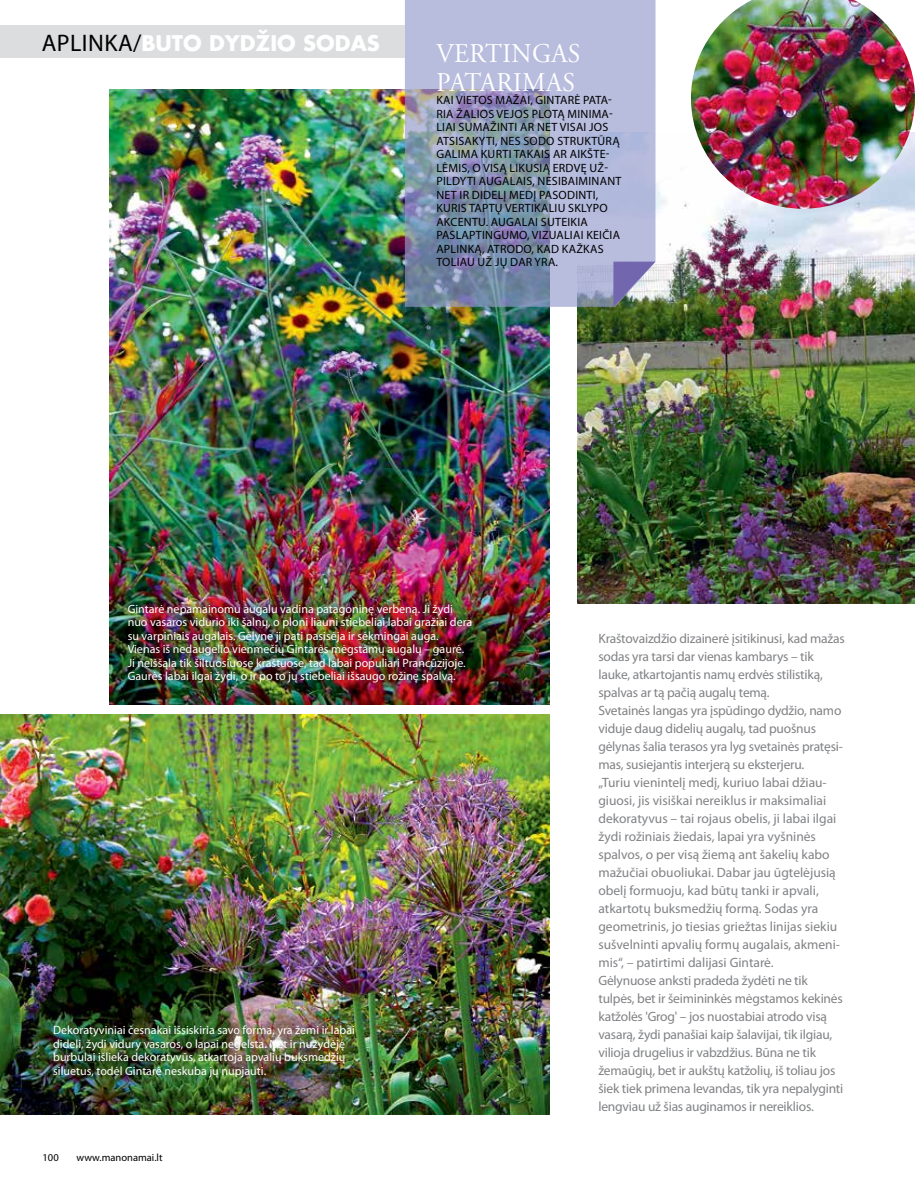
<style>
.page{position:relative;width:915px;height:1191px;background:#fff}
.page>*{position:absolute;margin:0;border:0;box-sizing:border-box;transform-origin:0 0}
.t1{font:27px/28.5px "Adobe Garamond Pro";letter-spacing:.015em;color:#fff;scale:.95 1}
.t2{font:700 21px "Futura KE Md";color:#fff}
.t3{font:13.5px/18px "Myriad Pro";letter-spacing:-.015em;color:#808285}
.t4{font:12px/13.5px "Myriad Pro";color:#fff}
.t5{font:12px/13.5px "Myriad Pro";letter-spacing:.02em;color:#000}
.t6{font:10.5px "Myriad Pro";color:#000}
.s1{font-family:"Myriad Pro";font-weight:400;font-size:24px;color:#000}
</style>
<div class="page">
<img style="left:109px;top:89px;width:440px;height:615px">
<img style="left:577px;top:133px;width:337px;height:470px">
<img style="left:0;top:715px;width:549px;height:399px">
<div style="left:121px;top:597px;width:358px;height:93px;background:#000;opacity:.6"></div>
<svg style="left:405px;top:0;width:250px;height:307px;background:#a0aac8"></svg>
<svg style="left:613px;top:262px;width:42px;height:45px;background:#9292ae"></svg>
<img style="left:690px;top:0;width:224px;height:209px">
<div style="left:0;top:26px;width:404px;height:32px;background:#dcddde"></div>
<h2 class="t2" style="left:42px;top:29px;width:339px"><span class="s1">APLINKA/</span>BUTO DYDŽIO SODAS</h2>
<h1 class="t1" style="left:436px;top:40px;width:153px">VERTINGAS<br>PATARIMAS</h1>
<p class="t5" style="left:436px;top:94px;width:186px">KAI VIETOS MAŽAI, GINTARĖ PATA-<br>RIA ŽALIOS VEJOS PLOTĄ MINIMA-<br>LIAI SUMAŽINTI AR NET VISAI JOS<br>ATSISAKYTI, NES SODO STRUKTŪRĄ<br>GALIMA KURTI TAKAIS AR AIKŠTE-<br>LĖMIS, O VISĄ LIKUSIĄ ERDVĘ UŽ-<br>PILDYTI AUGALAIS, NESIBAIMINANT<br>NET IR DIDELĮ MEDĮ PASODINTI,<br>KURIS TAPTŲ VERTIKALIU SKLYPO<br>AKCENTU. AUGALAI SUTEIKIA<br>PASLAPTINGUMO, VIZUALIAI KEIČIA<br>APLINKĄ, ATRODO, KAD KAŽKAS<br>TOLIAU UŽ JŲ DAR YRA.</p>
<p class="t4" style="left:128px;top:602px;width:346px">Gintarė nepamainomu augalu vadina patagoninę verbeną. Ji žydi nuo vasaros vidurio iki šalnų, o ploni liauni stiebeliai labai gražiai dera su varpiniais augalais. Gėlyne ji pati pasisėja ir sėkmingai auga.<br>Vienas iš nedaugelio vienmečių Gintarės mėgstamų augalų – gaurė.<br>Ji neiššąla tik šiltuosiuose kraštuose, tad labai populiari Prancūzijoje.<br>Gaurės labai ilgai žydi, o ir po to jų stiebeliai išsaugo rožinę spalvą.</p>
<p class="t4" style="left:53px;top:1023px;width:303px">Dekoratyviniai česnakai išsiskiria savo forma, yra žemi ir labai dideli, žydi vidury vasaros, o lapai negelsta. Net ir nužydėję burbulai išlieka dekoratyvūs, atkartoja apvalių buksmedžių siluetus, todėl Gintarė neskuba jų nupjauti.</p>
<p class="t6" style="left:43px;top:1151px;width:18px">100</p>
<p class="t6" style="left:76px;top:1151px;width:87px">www.manonamai.lt</p>
<p class="t3" style="left:598px;top:630px;width:248px">Kraštovaizdžio dizainerė įsitikinusi, kad mažas sodas yra tarsi dar vienas kambarys – tik lauke, atkartojantis namų erdvės stilistiką, spalvas ar tą pačią augalų temą.<br>Svetainės langas yra įspūdingo dydžio, namo viduje daug didelių augalų, tad puošnus gėlynas šalia terasos yra lyg svetainės pratęsi&shy;mas, susiejantis interjerą su eksterjeru.<br>„Turiu vienintelį medį, kuriuo labai džiau&shy;giuosi, jis visiškai nereiklus ir maksimaliai dekoratyvus – tai rojaus obelis, ji labai ilgai žydi rožiniais žiedais, lapai yra vyšninės spalvos, o per visą žiemą ant šakelių kabo mažučiai obuoliukai. Dabar jau ūgtelėjusią obelį formuoju, kad būtų tanki ir apvali, atkartotų buksmedžių formą. Sodas yra geometrinis, jo tiesias griežtas linijas siekiu sušvelninti apvalių formų augalais, akmeni&shy;mis“, – patirtimi dalijasi Gintarė.<br>Gėlynuose anksti pradeda žydėti ne tik tulpės, bet ir šeimininkės mėgstamos kekinės katžolės 'Grog' – jos nuostabiai atrodo visą vasarą, žydi panašiai kaip šalavijai, tik ilgiau, vilioja drugelius ir vabzdžius. Būna ne tik žemaūgių, bet ir aukštų katžolių, iš toliau jos šiek tiek primena levandas, tik yra nepalyginti lengviau už šias auginamos ir nereiklios.</p>
</div>
